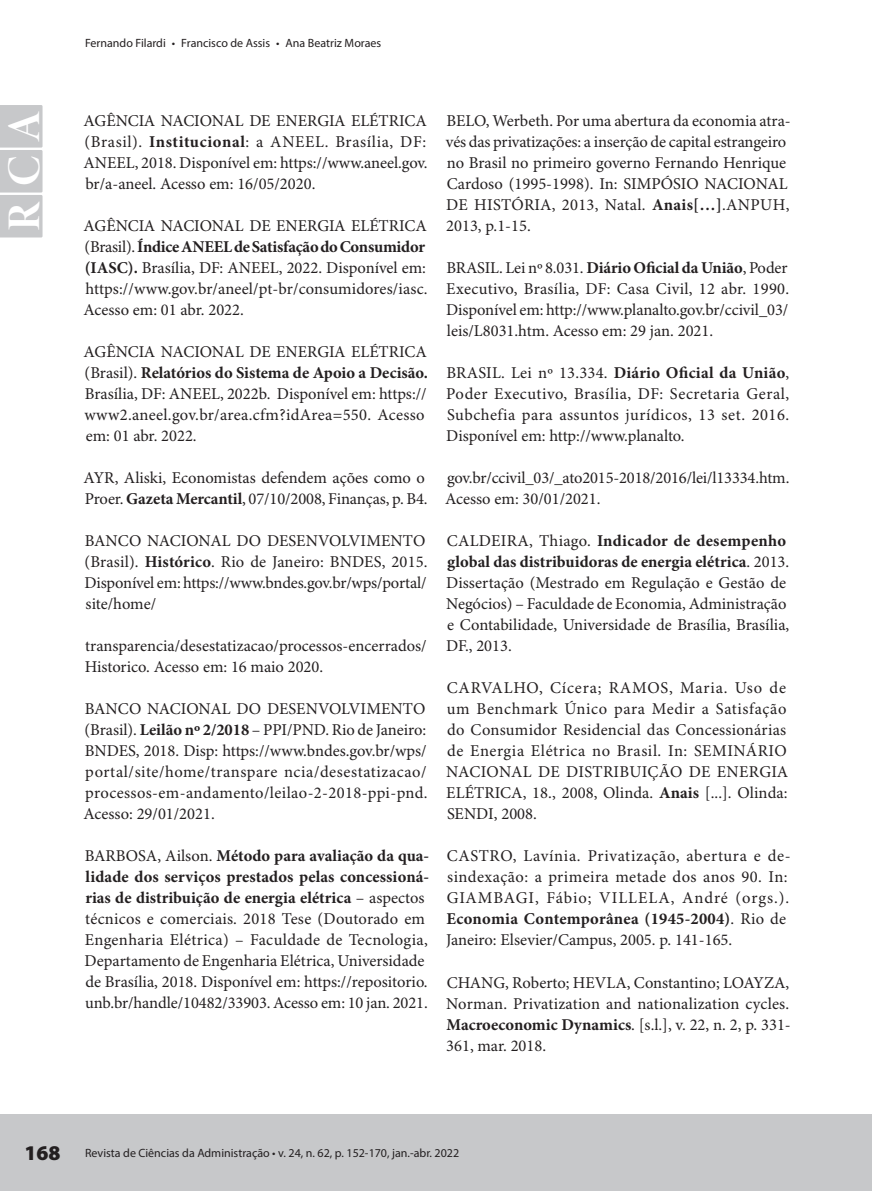
<style>
.page{position:relative;width:872px;height:1191px;background:#fff}
.page>*{position:absolute;margin:0;border:0;box-sizing:border-box;transform-origin:0 0}
.t1{font:46.8px "Minion Pro Bold Disp";color:#fff}
.t2{font:16.5px/21px "Minion Pro";color:#231f20}
.t3{font:16.5px/21px "Minion Pro";letter-spacing:.02em;color:#231f20}
.t4{font:16.5px/21px "Minion Pro";letter-spacing:.03em;color:#231f20}
.t5{font:12px "Myriad Pro";color:#231f20}
.s1{font-weight:700}
.s2{font-weight:900;font-size:21px}
</style>
<div class="page">
<div style="left:0;top:1114px;width:872px;height:77px;background:#c7c8ca"></div>
<div style="left:0;top:105px;width:43px;height:132px;background:#c7c8ca"></div>
<p class="t5" style="left:85px;top:35px;width:298px">Fernando Filardi • Francisco de Assis • Ana Beatriz Moraes</p>
<h1 class="t1" style="left:-4px;top:231px;width:121px;rotate:-90deg">RCA</h1>
<p class="t2" style="left:84px;top:111px;width:346px;text-align:justify">AGÊNCIA NACIONAL DE ENERGIA ELÉTRICA (Brasil). <span class="s1">Institucional</span>: a ANEEL. Brasília, DF:<br>ANEEL, 2018. Disponível em: https://www.aneel.gov. br/a-aneel. Acesso em: 16/05/2020.</p>
<p class="t2" style="left:84px;top:216px;width:345px">AGÊNCIA NACIONAL DE ENERGIA ELÉTRICA (Brasil). <span class="s1">Índice ANEEL de Satisfação do Consumidor (IASC).</span> Brasília, DF: ANEEL, 2022. Disponível em: https://www.gov.br/aneel/pt-br/consumidores/iasc.<br>Acesso em: 01 abr. 2022.</p>
<p class="t2" style="left:84px;top:342px;width:346px">AGÊNCIA NACIONAL DE ENERGIA ELÉTRICA (Brasil). <span class="s1">Relatórios do Sistema de Apoio a Decisão.<br></span>Brasília, DF: ANEEL, 2022b. Disponível em: https:// www2.aneel.gov.br/area.cfm?idArea=550. Acesso em: 01 abr. 2022.</p>
<p class="t2" style="left:84px;top:468px;width:345px">AYR, Aliski, Economistas defendem ações como o<br>Proer. <span class="s1">Gazeta Mercantil</span>, 07/10/2008, Finanças, p. B4.</p>
<p class="t2" style="left:85px;top:531px;width:344px">BANCO NACIONAL DO DESENVOLVIMENTO (Brasil). <span class="s1">Histórico</span>. Rio de Janeiro: BNDES, 2015.<br>Disponível em: https://www.bndes.gov.br/wps/portal/ site/home/</p>
<p class="t2" style="left:85px;top:636px;width:343px">transparencia/desestatizacao/processos-encerrados/<br>Historico. Acesso em: 16 maio 2020.</p>
<p class="t2" style="left:84px;top:699px;width:345px">BANCO NACIONAL DO DESENVOLVIMENTO (Brasil). <span class="s1">Leilão nº 2/2018</span> – PPI/PND. Rio de Janeiro:<br>BNDES, 2018. Disp: https://www.bndes.gov.br/wps/ portal/site/home/transpare ncia/desestatizacao/ processos-em-andamento/leilao-2-2018-ppi-pnd.<br>Acesso: 29/01/2021.</p>
<p class="t2" style="left:85px;top:846px;width:346px">BARBOSA, Ailson. <span class="s1">Método para avaliação da qua&shy;lidade dos serviços prestados pelas concessioná&shy;rias de distribuição de energia elétrica</span> – aspectos técnicos e comerciais. 2018 Tese (Doutorado em Engenharia Elétrica) – Faculdade de Tecnologia, Departamento de Engenharia Elétrica, Universidade de Brasília, 2018. Disponível em: https://repositorio. unb.br/handle/10482/33903. Acesso em: 10 jan. 2021.</p>
<p class="t2" style="left:446px;top:111px;width:346px">BELO, Werbeth. Por uma abertura da economia atra&shy;vés das privatizações: a inserção de capital estrangeiro no Brasil no primeiro governo Fernando Henrique Cardoso (1995-1998). In: SIMPÓSIO NACIONAL DE HISTÓRIA, 2013, Natal. <span class="s1">Anais[…]</span>.ANPUH, 2013, p.1-15.</p>
<p class="t2" style="left:446px;top:258px;width:344px;text-align:justify">BRASIL. Lei nº 8.031. <span class="s1">Diário Oficial da União</span>, Poder Executivo, Brasília, DF: Casa Civil, 12 abr. 1990.<br>Disponível em: http://www.planalto.gov.br/ccivil_03/ leis/L8031.htm. Acesso em: 29 jan. 2021.</p>
<p class="t2" style="left:446px;top:363px;width:345px;text-align:justify">BRASIL. Lei nº 13.334. <span class="s1">Diário Oficial da União</span>, Poder Executivo, Brasília, DF: Secretaria Geral, Subchefia para assuntos jurídicos, 13 set. 2016.<br>Disponível em: http://www.planalto.</p>
<p class="t2" style="left:445px;top:468px;width:346px">gov.br/ccivil_03/_ato2015-2018/2016/lei/l13334.htm.<br>Acesso em: 30/01/2021.</p>
<p class="t2" style="left:446px;top:531px;width:345px">CALDEIRA, Thiago. <span class="s1">Indicador de desempenho global das distribuidoras de energia elétrica</span>. 2013.<br>Dissertação (Mestrado em Regulação e Gestão de Negócios) – Faculdade de Economia, Administração e Contabilidade, Universidade de Brasília, Brasília, DF., 2013.</p>
<p class="t3" style="left:446px;top:678px;width:343px">CARVALHO, Cícera; RAMOS, Maria. Uso de um Benchmark Único para Medir a Satisfação do Consumidor Residencial das Concessionárias de Energia Elétrica no Brasil. In: SEMINÁRIO NACIONAL DE DISTRIBUIÇÃO DE ENERGIA ELÉTRICA, 18., 2008, Olinda. <span class="s1">Anais</span> [...]. Olinda:<br>SENDI, 2008.</p>
<p class="t4" style="left:446px;top:846px;width:346px">CASTRO, Lavínia. Privatização, abertura e de&shy;sindexação: a primeira metade dos anos 90. In:<br>GIAMBAGI, Fábio; VILLELA, André (orgs.).<br><span class="s1">Economia Contemporânea (1945-2004)</span>. Rio de Janeiro: Elsevier/Campus, 2005. p. 141-165.</p>
<p class="t2" style="left:446px;top:972px;width:346px;text-align:justify">CHANG, Roberto; HEVLA, Constantino; LOAYZA, Norman. Privatization and nationalization cycles.<br><span class="s1">Macroeconomic Dynamics</span>. [s.l.], v. 22, n. 2, p. 331- 361, mar. 2018.</p>
<p class="t5" style="left:24px;top:1145px;width:436px"><span class="s2">168</span> Revista de Ciências da Administração • v. 24, n. 62, p. 152-170, jan.-abr. 2022</p>
</div>
